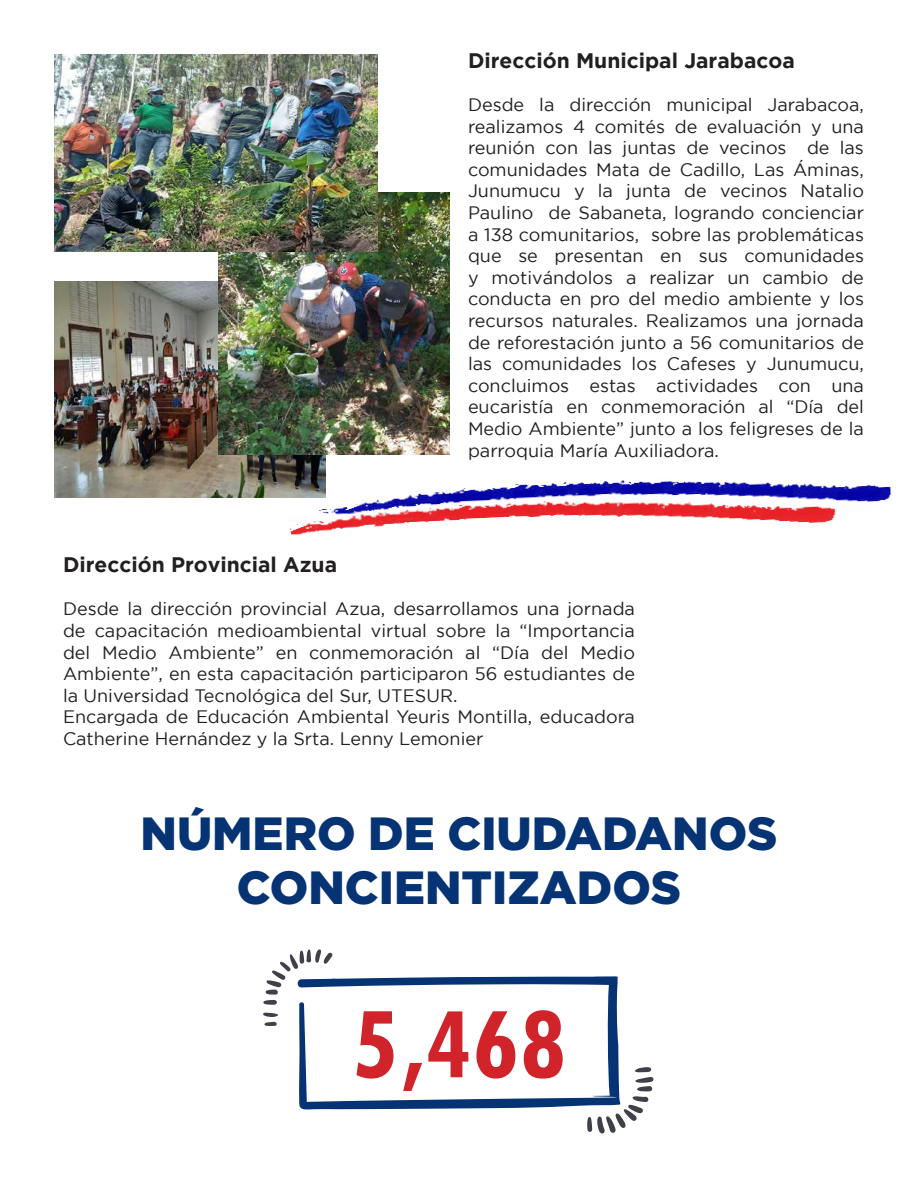
<style>
.page{position:relative;width:918px;height:1188px;background:#fff}
.page>*{position:absolute;margin:0;border:0;box-sizing:border-box;transform-origin:0 0}
.t1{font:700 condensed 108px "Tw Cen";color:#d1232a}
.t2{font:900 46.5px/54px "Gotham";color:#053373;text-align:center}
.t3{font:700 21px "Gotham";color:#231f20}
.t4{font:18px/21.6px "Gotham";color:#231f20;text-align:justify}
</style>
<div class="page">
<img style="left:54px;top:281px;width:272px;height:217px">
<img style="left:219px;top:192px;width:231px;height:262px">
<img style="left:54px;top:54px;width:323px;height:197px">
<img style="left:284px;top:466px;width:608px;height:69px">
<svg style="left:299px;top:976px;width:320px;height:134px"></svg>
<svg style="left:263px;top:1013px;width:15px;height:13px"></svg>
<svg style="left:263px;top:949px;width:69px;height:56px"></svg>
<svg style="left:587px;top:1067px;width:67px;height:67px"></svg>
<p class="t3" style="left:468px;top:48px;width:328px">Dirección Municipal Jarabacoa</p>
<p class="t4" style="left:468px;top:94px;width:398px">Desde la dirección municipal Jarabacoa, realizamos 4 comités de evaluación y una reunión con las juntas de vecinos de las comunidades Mata de Cadillo, Las Áminas, Junumucu y la junta de vecinos Natalio Paulino de Sabaneta, logrando concienciar a 138 comunitarios, sobre las problemáticas que se presentan en sus comunidades y motivándolos a realizar un cambio de conducta en pro del medio ambiente y los recursos naturales. Realizamos una jornada de reforestación junto a 56 comunitarios de las comunidades los Cafeses y Junumucu, concluimos estas actividades con una eucaristía en conmemoración al “Día del Medio Ambiente” junto a los feligreses de la parroquia María Auxiliadora.</p>
<p class="t3" style="left:63px;top:553px;width:276px">Dirección Provincial Azua</p>
<p class="t4" style="left:63px;top:598px;width:574px;text-align:left">Desde la dirección provincial Azua, desarrollamos una jornada de capacitación medioambiental virtual sobre la “Importancia del Medio Ambiente” en conmemoración al “Día del Medio Ambiente”, en esta capacitación participaron 56 estudiantes de la Universidad Tecnológica del Sur, UTESUR.<br>Encargada de Educación Ambiental Yeuris Montilla, educadora Catherine Hernández y la Srta. Lenny Lemonier</p>
<h2 class="t2" style="left:141px;top:806px;width:638px">NÚMERO DE CIUDADANOS<br>CONCIENTIZADOS</h2>
<h1 class="t1" style="left:352px;top:978px;width:215px">5,468</h1>
</div>
